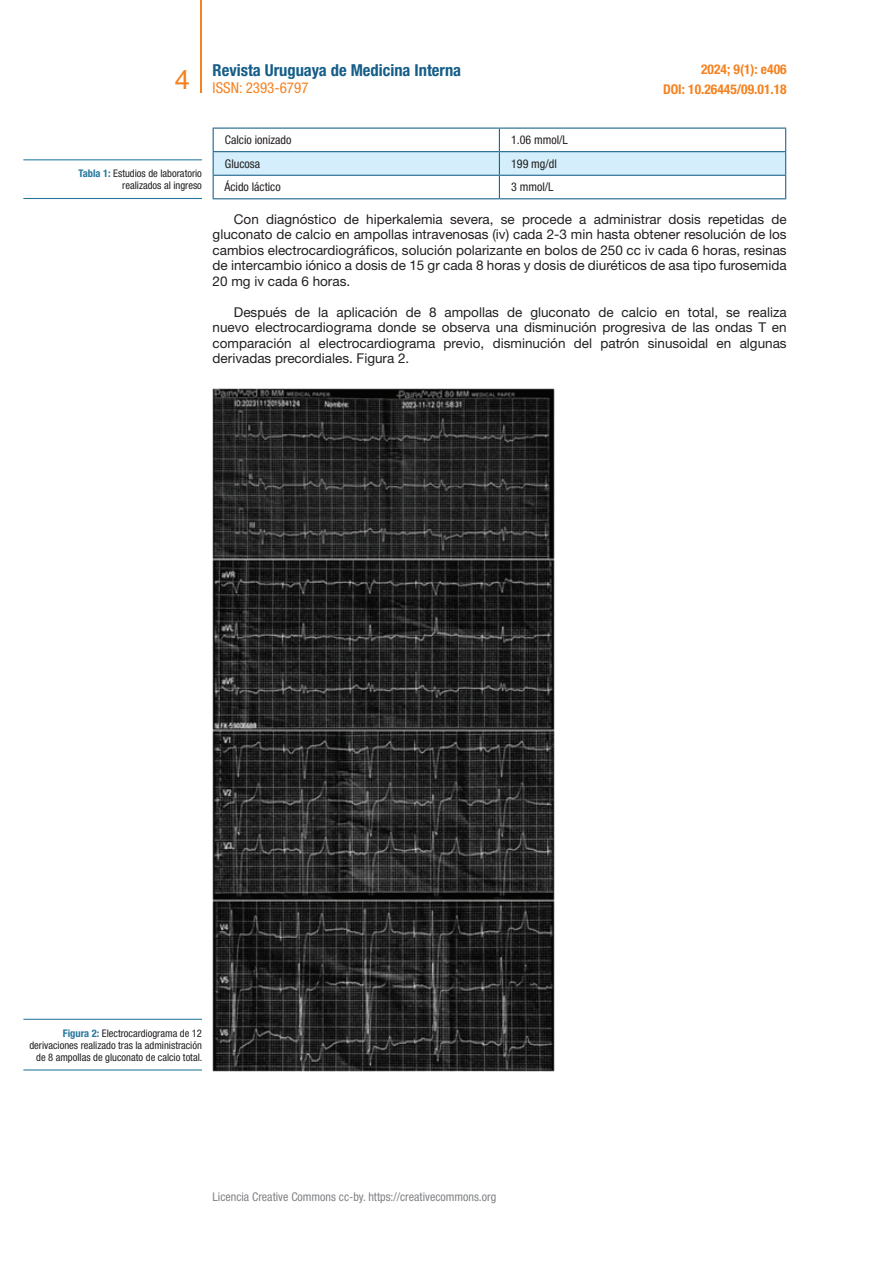
<style>
.page{position:relative;width:893px;height:1263px;background:#fff}
.page>*{position:absolute;margin:0;border:0;box-sizing:border-box;transform-origin:0 0}
.t1{font:27px "Helvetica LT Std";color:#f58220}
.t2{font:700 condensed 16.5px "Helvetica Neue LT Std";color:#145d88}
.t3{font:condensed 15px "Helvetica Neue LT Std";color:#f58220}
.t4{font:13.5px/15.6px "Helvetica Neue LT Std";color:#231f20;text-align:justify}
.t5{font:700 condensed 13.5px/20.4px "Helvetica Neue LT Std";color:#f58220;text-align:right}
.t6{font:condensed 12px "Helvetica Neue LT Std";color:#231f20}
.t7{font:condensed 12px "Helvetica Neue LT Std";color:#808285}
.t8{font:condensed 10.5px/12.1px "Helvetica Neue LT Std";color:#231f20;text-align:right}
.s1{font-weight:700;color:#25779d}
</style>
<div class="page">
<hr style="left:201px;top:0;width:1px;height:93px;background:#f58220">
<svg style="left:213px;top:128px;width:573px;height:70px"></svg>
<hr style="left:213px;top:198px;width:286px;height:1px;background:#145d88">
<hr style="left:499px;top:198px;width:287px;height:1px;background:#145d88">
<img style="left:213px;top:388px;width:342px;height:683px">
<hr style="left:23px;top:159px;width:179px;height:1px;background:#25779d">
<hr style="left:23px;top:198px;width:179px;height:1px;background:#25779d">
<hr style="left:23px;top:1019px;width:179px;height:1px;background:#25779d">
<hr style="left:23px;top:1069px;width:179px;height:1px;background:#25779d">
<p class="t2" style="left:213px;top:60px;width:250px">Revista Uruguaya de Medicina Interna</p>
<p class="t3" style="left:213px;top:79px;width:97px">ISSN: 2393-6797</p>
<h1 class="t1" style="left:175px;top:64px;width:17px">4</h1>
<p class="t5" style="left:663px;top:59px;width:125px">2024; 9(1): e406<br>DOI: 10.26445/09.01.18</p>
<p class="t8" style="left:79px;top:168px;width:125px"><span class="s1">Tabla 1:</span> Estudios de laboratorio realizados al ingreso</p>
<p class="t6" style="left:225px;top:133px;width:68px">Calcio ionizado</p>
<p class="t6" style="left:511px;top:133px;width:58px">1.06 mmol/L</p>
<p class="t6" style="left:225px;top:157px;width:37px">Glucosa</p>
<p class="t6" style="left:511px;top:157px;width:47px">199 mg/dl</p>
<p class="t6" style="left:224px;top:180px;width:58px">Ácido láctico</p>
<p class="t6" style="left:511px;top:180px;width:44px">3 mmol/L</p>
<p class="t4" style="left:213px;top:211px;width:576px;text-indent:21px">Con diagnóstico de hiperkalemia severa, se procede a administrar dosis repetidas de gluconato de calcio en ampollas intravenosas (iv) cada 2-3 min hasta obtener resolución de los cambios electrocardiográficos, solución polarizante en bolos de 250 cc iv cada 6 horas, resinas de intercambio iónico a dosis de 15 gr cada 8 horas y dosis de diuréticos de asa tipo furosemida 20 mg iv cada 6 horas.</p>
<p class="t4" style="left:213px;top:304px;width:576px;text-indent:21px">Después de la aplicación de 8 ampollas de gluconato de calcio en total, se realiza nuevo electrocardiograma donde se observa una disminución progresiva de las ondas T en comparación al electrocardiograma previo, disminución del patrón sinusoidal en algunas derivadas precordiales. Figura 2.</p>
<p class="t8" style="left:29px;top:1027px;width:174px"><span class="s1">Figura 2:</span> Electrocardiograma de 12 derivaciones realizado tras la administración de 8 ampollas de gluconato de calcio total.</p>
<p class="t7" style="left:213px;top:1190px;width:285px">Licencia Creative Commons cc-by. https://creativecommons.org</p>
</div>
